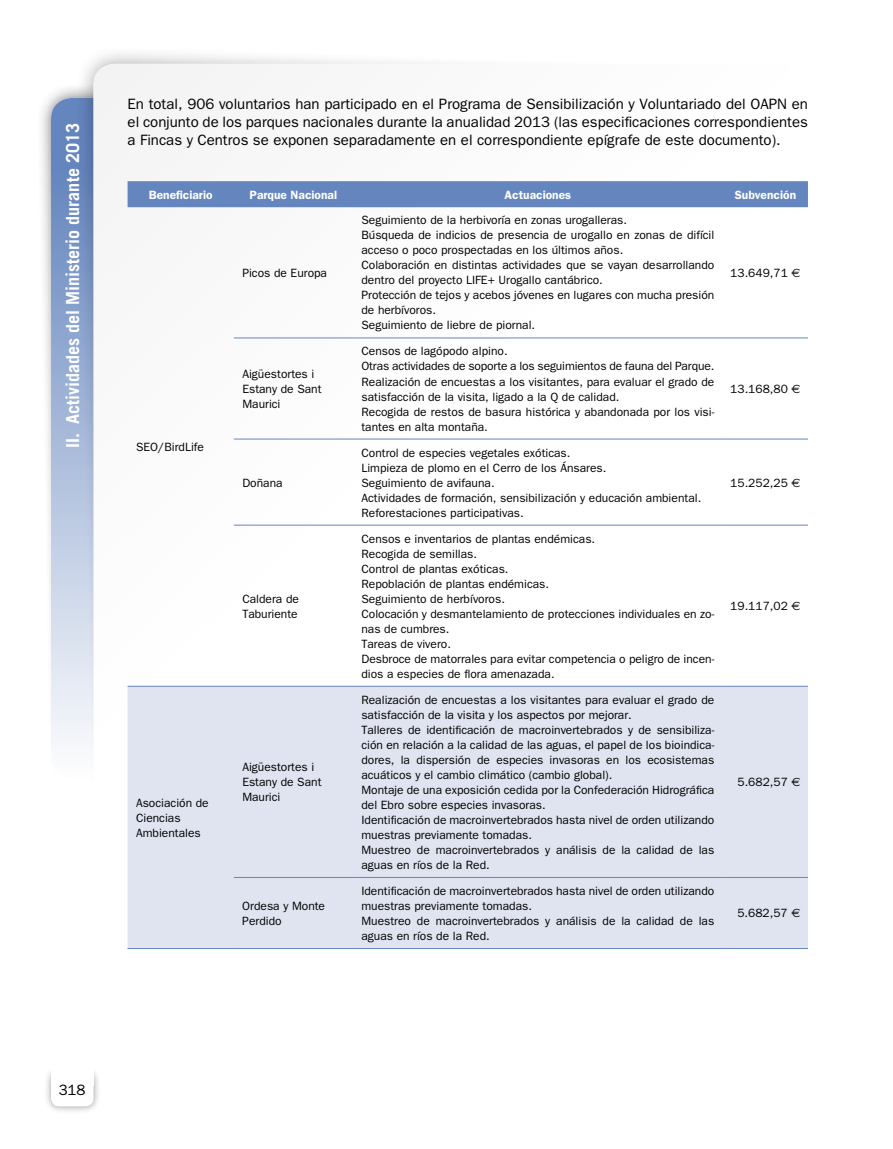
<style>
.page{position:relative;width:893px;height:1149px;background:#fff}
.page>*{position:absolute;margin:0;border:0;box-sizing:border-box;transform-origin:0 0}
.t1{font:700 18px "Trade Gothic";color:#fff}
.t2{font:15px/18px "Franklin Gothic";color:#000;text-align:justify}
.t3{font:12px/15px "Franklin Gothic";color:#000}
.t4{font:600 12px "Franklin Gothic";color:#fff}
.s1{font-family:"Euro Sans"}
</style>
<div class="page">
<div style="left:36px;top:82px;width:116px;height:691px;background:#000;opacity:.6"></div>
<div style="left:51px;top:98px;width:85px;height:680px;background:linear-gradient(to bottom,#5579b8,#fbfcfd);border-radius:21px"></div>
<div style="left:74px;top:45px;width:669px;height:923px;background:#000;opacity:.4"></div>
<div style="left:94px;top:64px;width:714px;height:969px;background:#fff;border-radius:21px"></div>
<div style="left:43px;top:1064px;width:58px;height:49px;background:#000;opacity:.4"></div>
<div style="left:51px;top:1071px;width:43px;height:35px;background:#fff;border-radius:9px"></div>
<div style="left:51px;top:1063px;width:43px;height:21px;background:#fff"></div>
<div style="left:128px;top:181px;width:680px;height:26px;background:#6485be"></div>
<div style="left:128px;top:686px;width:680px;height:261px;background:#e0e4f0"></div>
<hr style="left:234px;top:337px;width:119px;height:1px;background:#6485be">
<hr style="left:353px;top:337px;width:370px;height:1px;background:#6485be">
<hr style="left:723px;top:337px;width:85px;height:1px;background:#6485be">
<hr style="left:234px;top:438px;width:119px;height:1px;background:#6485be">
<hr style="left:353px;top:438px;width:370px;height:1px;background:#6485be">
<hr style="left:723px;top:438px;width:85px;height:1px;background:#6485be">
<hr style="left:234px;top:524px;width:119px;height:1px;background:#6485be">
<hr style="left:353px;top:524px;width:370px;height:1px;background:#6485be">
<hr style="left:723px;top:524px;width:85px;height:1px;background:#6485be">
<hr style="left:128px;top:685px;width:106px;height:1px;background:#6485be">
<hr style="left:234px;top:685px;width:119px;height:1px;background:#6485be">
<hr style="left:353px;top:685px;width:370px;height:1px;background:#6485be">
<hr style="left:723px;top:685px;width:85px;height:1px;background:#6485be">
<hr style="left:234px;top:876px;width:119px;height:1px;background:#6485be">
<hr style="left:353px;top:876px;width:370px;height:1px;background:#6485be">
<hr style="left:723px;top:876px;width:85px;height:1px;background:#6485be">
<hr style="left:128px;top:947px;width:106px;height:1px;background:#6485be">
<hr style="left:234px;top:947px;width:119px;height:1px;background:#6485be">
<hr style="left:353px;top:947px;width:370px;height:1px;background:#6485be">
<hr style="left:723px;top:947px;width:85px;height:1px;background:#6485be">
<h1 class="t1" style="left:62px;top:447px;width:326px;rotate:-90deg">II. Actividades del Ministerio durante 2013</h1>
<p class="t2" style="left:128px;top:95px;width:682px">En total, 906 voluntarios han participado en el Programa de Sensibilización y Voluntariado del OAPN en el conjunto de los parques nacionales durante la anualidad 2013 (las especificaciones correspondientes a Fincas y Centros se exponen separadamente en el correspondiente epígrafe de este documento).</p>
<p class="t4" style="left:149px;top:187px;width:65px">Beneficiario</p>
<p class="t4" style="left:250px;top:187px;width:89px">Parque Nacional</p>
<p class="t4" style="left:505px;top:187px;width:68px">Actuaciones</p>
<p class="t4" style="left:735px;top:187px;width:63px">Subvención</p>
<p class="t3" style="left:136px;top:439px;width:69px">SEO/BirdLife</p>
<p class="t3" style="left:242px;top:265px;width:86px">Picos de Europa</p>
<p class="t3" style="left:242px;top:366px;width:81px">Aigüestortes i<br>Estany de Sant<br>Maurici</p>
<p class="t3" style="left:242px;top:475px;width:42px">Doñana</p>
<p class="t3" style="left:242px;top:591px;width:58px">Caldera de<br>Taburiente</p>
<p class="t3" style="left:136px;top:795px;width:74px">Asociación de<br>Ciencias<br>Ambientales</p>
<p class="t3" style="left:242px;top:759px;width:81px">Aigüestortes i<br>Estany de Sant<br>Maurici</p>
<p class="t3" style="left:242px;top:898px;width:84px">Ordesa y Monte<br>Perdido</p>
<p class="t3" style="left:361px;top:213px;width:354px">Seguimiento de la herbivoría en zonas urogalleras.<br>Búsqueda de indicios de presencia de urogallo en zonas de difícil acceso o poco prospectadas en los últimos años.<br>Colaboración en distintas actividades que se vayan desarrollando dentro del proyecto LIFE+ Urogallo cantábrico.<br>Protección de tejos y acebos jóvenes en lugares con mucha presión de herbívoros.<br>Seguimiento de liebre de piornal.</p>
<p class="t3" style="left:361px;top:344px;width:354px">Censos de lagópodo alpino.<br>Otras actividades de soporte a los seguimientos de fauna del Parque.<br>Realización de encuestas a los visitantes, para evaluar el grado de satisfacción de la visita, ligado a la Q de calidad.<br>Recogida de restos de basura histórica y abandonada por los visi&shy;tantes en alta montaña.</p>
<p class="t3" style="left:361px;top:445px;width:341px">Control de especies vegetales exóticas.<br>Limpieza de plomo en el Cerro de los Ánsares.<br>Seguimiento de avifauna.<br>Actividades de formación, sensibilización y educación ambiental.<br>Reforestaciones participativas.</p>
<p class="t3" style="left:361px;top:531px;width:354px">Censos e inventarios de plantas endémicas.<br>Recogida de semillas.<br>Control de plantas exóticas.<br>Repoblación de plantas endémicas.<br>Seguimiento de herbívoros.<br>Colocación y desmantelamiento de protecciones individuales en zo&shy;nas de cumbres.<br>Tareas de vivero.<br>Desbroce de matorrales para evitar competencia o peligro de incen&shy;dios a especies de flora amenazada.</p>
<p class="t3" style="left:361px;top:692px;width:354px">Realización de encuestas a los visitantes para evaluar el grado de satisfacción de la visita y los aspectos por mejorar.<br>Talleres de identificación de macroinvertebrados y de sensibiliza&shy;ción en relación a la calidad de las aguas, el papel de los bioindica&shy;dores, la dispersión de especies invasoras en los ecosistemas acuáticos y el cambio climático (cambio global).<br>Montaje de una exposición cedida por la Confederación Hidrográfica del Ebro sobre especies invasoras.<br>Identificación de macroinvertebrados hasta nivel de orden utilizando muestras previamente tomadas.<br>Muestreo de macroinvertebrados y análisis de la calidad de las aguas en ríos de la Red.</p>
<p class="t3" style="left:361px;top:883px;width:354px">Identificación de macroinvertebrados hasta nivel de orden utilizando muestras previamente tomadas.<br>Muestreo de macroinvertebrados y análisis de la calidad de las aguas en ríos de la Red.</p>
<p class="t3" style="left:730px;top:265px;width:72px">13.649,71 <span class="s1">€</span></p>
<p class="t3" style="left:730px;top:381px;width:72px">13.168,80 <span class="s1">€</span></p>
<p class="t3" style="left:730px;top:475px;width:72px">15.252,25 <span class="s1">€</span></p>
<p class="t3" style="left:730px;top:598px;width:72px">19.117,02 <span class="s1">€</span></p>
<p class="t3" style="left:737px;top:774px;width:64px">5.682,57 <span class="s1">€</span></p>
<p class="t3" style="left:737px;top:905px;width:64px">5.682,57 <span class="s1">€</span></p>
<p class="t2" style="left:59px;top:1080px;width:28px">318</p>
</div>
